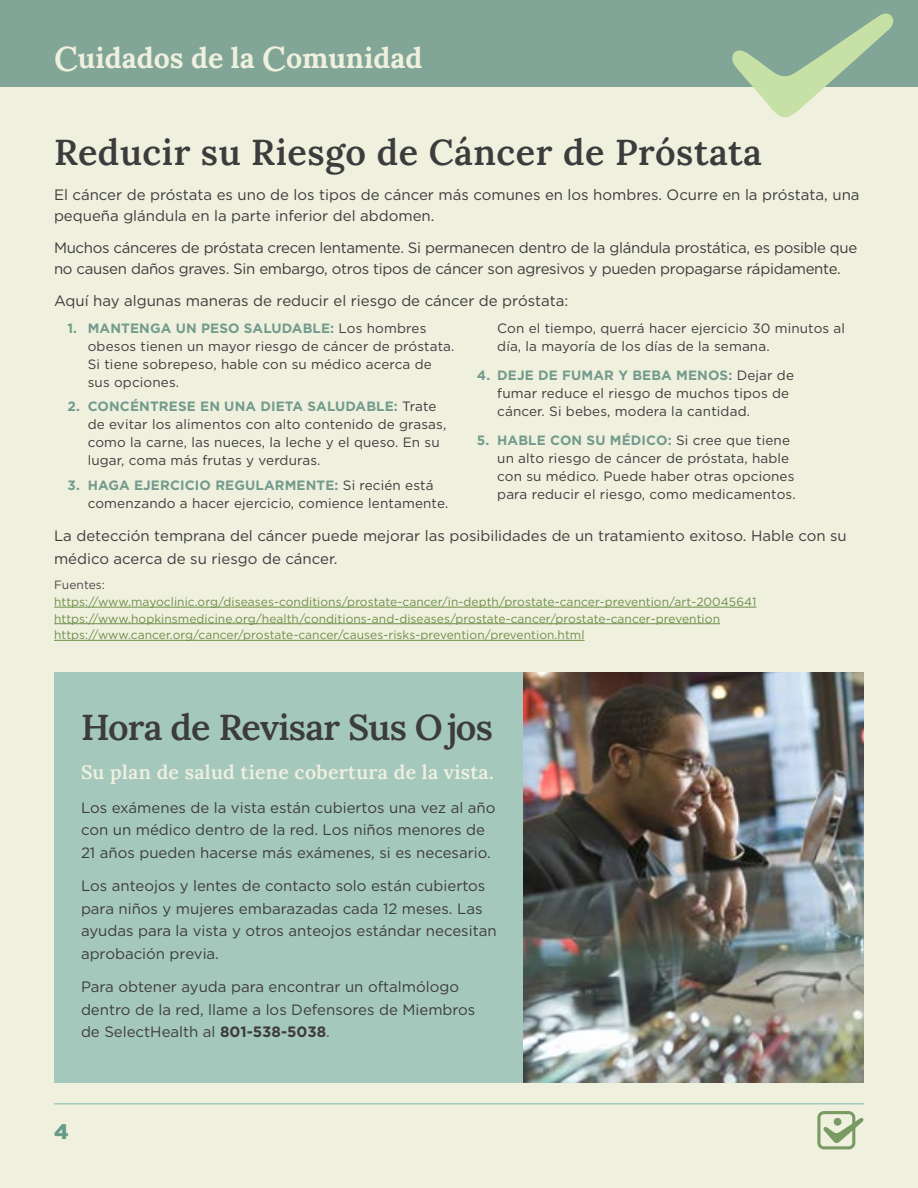
<style>
.page{position:relative;width:918px;height:1188px;background:#f0f0df}
.page>*{position:absolute;margin:0;border:0;box-sizing:border-box;transform-origin:0 0}
.t1{font:600 36px "Lora";letter-spacing:.015em;color:#3d3c3d}
.t2{font:600 36px "Lora";letter-spacing:-.02em;color:#3d3c3d}
.t3{font:700 28.5px "Lora";color:#f0f0df}
.t4{font:900 21px "Gotham";color:#669c8a}
.t5{font:600 19.5px "Lora";letter-spacing:.015em;color:#f0f0df}
.t6{font:15px/22.5px "Gotham";color:#3d3c3d}
.t7{font:15px/21px "Gotham";letter-spacing:-.02em;color:#3d3c3d}
.t8{font:13.5px/18px "Gotham";letter-spacing:.01em;color:#3d3c3d}
.t9{font:700 13.5px "Gotham";letter-spacing:.01em;color:#739b8c}
.t10{font:12px/16.6px "Gotham";letter-spacing:.005em;color:#6e8f47}
.t11{font:12px "Gotham";letter-spacing:.005em;color:#4a4848}
.s1{font-weight:600;font-size:34.5px}
.s2{font-weight:400;color:#3d3c3d}
.s3{font-weight:700}
</style>
<div class="page">
<div style="left:0;top:0;width:918px;height:87px;background:#81a597"></div>
<svg style="left:732px;top:13px;width:162px;height:105px"></svg>
<hr style="left:54px;top:1103px;width:810px;height:2px;background:#a5c8bd">
<svg style="left:817px;top:1111px;width:47px;height:38px"></svg>
<div style="left:54px;top:672px;width:810px;height:411px;background:#a5c8bd"></div>
<hr style="left:54px;top:607px;width:702px;height:1px;background:#6e8f47">
<hr style="left:54px;top:623px;width:666px;height:1px;background:#6e8f47">
<hr style="left:54px;top:640px;width:531px;height:1px;background:#6e8f47">
<img style="left:524px;top:672px;width:340px;height:411px">
<h2 class="t3" style="left:54px;top:36px;width:370px"><span class="s1">C</span>uidados de la <span class="s1">C</span>omunidad</h2>
<h1 class="t1" style="left:54px;top:125px;width:710px">Reducir su Riesgo de Cáncer de Próstata</h1>
<p class="t6" style="left:54px;top:184px;width:807px;line-height:21px">El cáncer de próstata es uno de los tipos de cáncer más comunes en los hombres. Ocurre en la próstata, una pequeña glándula en la parte inferior del abdomen.</p>
<p class="t7" style="left:54px;top:237px;width:805px">Muchos cánceres de próstata crecen lentamente. Si permanecen dentro de la glándula prostática, es posible que no causen daños graves. Sin embargo, otros tipos de cáncer son agresivos y pueden propagarse rápidamente.</p>
<p class="t6" style="left:54px;top:289px;width:516px">Aquí hay algunas maneras de reducir el riesgo de cáncer de próstata:</p>
<p class="t9" style="left:68px;top:319px;width:360px">1. MANTENGA UN PESO SALUDABLE: <span class="s2">Los hombres</span></p>
<p class="t8" style="left:497px;top:319px;width:349px">Con el tiempo, querrá hacer ejercicio 30 minutos al</p>
<p class="t8" style="left:88px;top:337px;width:368px">obesos tienen un mayor riesgo de cáncer de próstata.</p>
<p class="t8" style="left:497px;top:337px;width:274px">día, la mayoría de los días de la semana.</p>
<p class="t8" style="left:88px;top:355px;width:346px">Si tiene sobrepeso, hable con su médico acerca de</p>
<h5 class="t9" style="left:477px;top:366px;width:319px">4. DEJE DE FUMAR Y BEBA MENOS: <span class="s2">Dejar de</span></h5>
<p class="t8" style="left:88px;top:373px;width:93px">sus opciones.</p>
<p class="t8" style="left:497px;top:384px;width:293px">fumar reduce el riesgo de muchos tipos de</p>
<p class="t9" style="left:68px;top:398px;width:370px">2. CONCÉNTRESE EN UNA DIETA SALUDABLE: <span class="s2">Trate</span></p>
<p class="t8" style="left:497px;top:402px;width:254px">cáncer. Si bebes, modera la cantidad.</p>
<p class="t8" style="left:88px;top:415px;width:360px">de evitar los alimentos con alto contenido de grasas, como la carne, las nueces, la leche y el queso. En su</p>
<p class="t9" style="left:477px;top:431px;width:314px">5. HABLE CON SU MÉDICO: <span class="s2">Si cree que tiene</span></p>
<p class="t8" style="left:88px;top:451px;width:234px">lugar, coma más frutas y verduras.</p>
<p class="t8" style="left:497px;top:449px;width:299px">un alto riesgo de cáncer de próstata, hable con su médico. Puede haber otras opciones</p>
<h5 class="t9" style="left:68px;top:476px;width:368px">3. HAGA EJERCICIO REGULARMENTE: <span class="s2">Si recién está</span></h5>
<p class="t8" style="left:497px;top:485px;width:300px">para reducir el riesgo, como medicamentos.</p>
<p class="t8" style="left:88px;top:494px;width:362px">comenzando a hacer ejercicio, comience lentamente.</p>
<p class="t6" style="left:54px;top:524px;width:794px">La detección temprana del cáncer puede mejorar las posibilidades de un tratamiento exitoso. Hable con su</p>
<p class="t6" style="left:54px;top:547px;width:285px">médico acerca de su riesgo de cáncer.</p>
<p class="t11" style="left:54px;top:577px;width:52px">Fuentes:</p>
<p class="t10" style="left:54px;top:593px;width:704px">https://www.mayoclinic.org/diseases-conditions/prostate-cancer/in-depth/prostate-cancer-prevention/art-20045641 https://www.hopkinsmedicine.org/health/conditions-and-diseases/prostate-cancer/prostate-cancer-prevention https://www.cancer.org/cancer/prostate-cancer/causes-risks-prevention/prevention.html</p>
<h1 class="t2" style="left:81px;top:700px;width:413px">Hora de Revisar Sus Ojos</h1>
<h3 class="t5" style="left:81px;top:758px;width:414px">Su plan de salud tiene cobertura de la vista.</h3>
<p class="t6" style="left:81px;top:796px;width:416px">Los exámenes de la vista están cubiertos una vez al año con un médico dentro de la red. Los niños menores de<br>21 años pueden hacerse más exámenes, si es necesario.</p>
<p class="t6" style="left:81px;top:875px;width:417px">Los anteojos y lentes de contacto solo están cubiertos para niños y mujeres embarazadas cada 12 meses. Las ayudas para la vista y otros anteojos estándar necesitan aprobación previa.</p>
<p class="t6" style="left:81px;top:976px;width:396px">Para obtener ayuda para encontrar un oftalmólogo dentro de la red, llame a los Defensores de Miembros de SelectHealth al <span class="s3">801-538-5038</span>.</p>
<h3 class="t4" style="left:54px;top:1117px;width:16px">4</h3>
</div>
